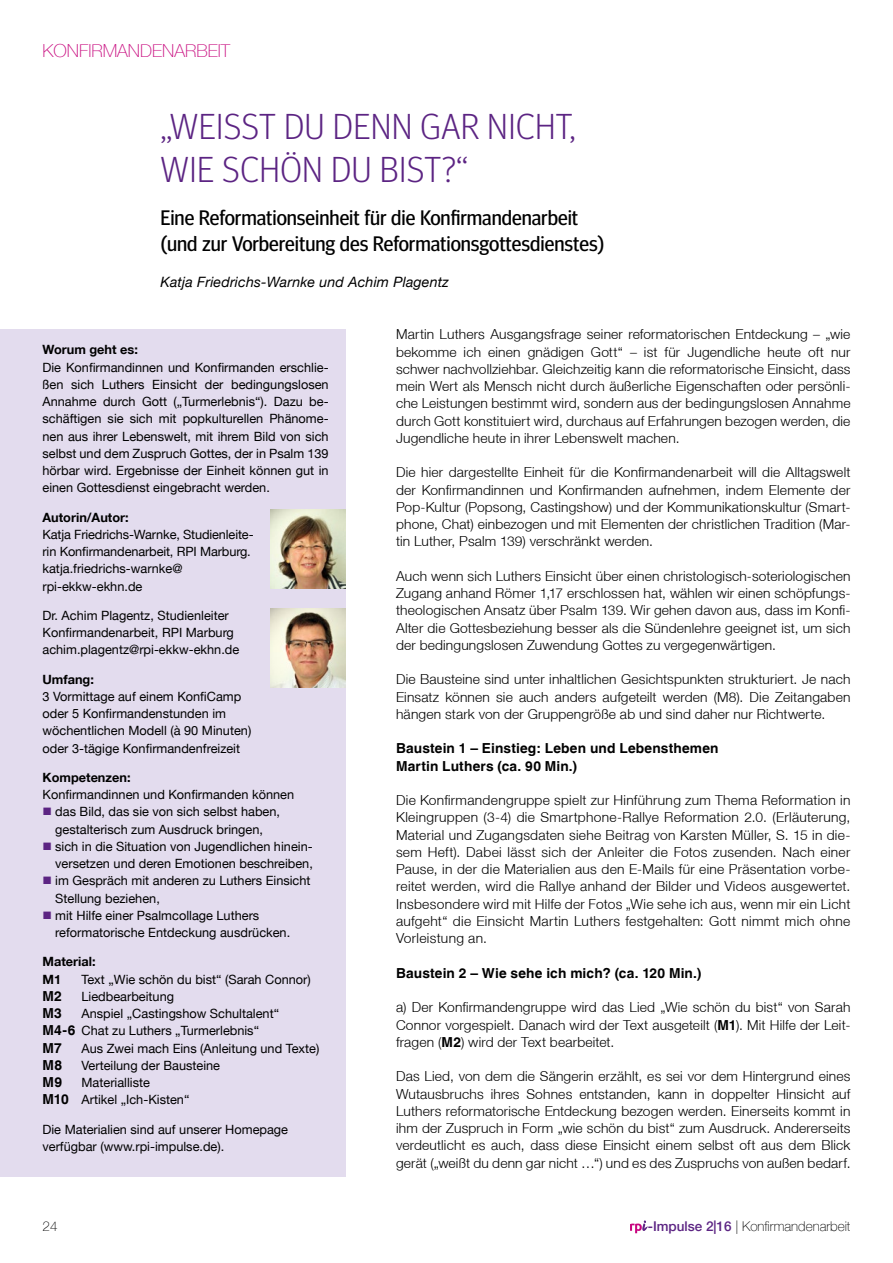
<style>
.page{position:relative;width:893px;height:1263px;background:#fff}
.page>*{position:absolute;margin:0;border:0;box-sizing:border-box;transform-origin:0 0}
.t1{font:300 36px/43.2px "Meta Headline OT";letter-spacing:.01em;color:#5c2483}
.t2{font:21px/25.2px "Meta Headline OT";color:#000}
.t3{font:100 18px "Helvetica Neue LT";color:#c80b7f}
.t4{font:italic 14.25px "Helvetica Neue LT";letter-spacing:.01em;color:#000}
.t5{font:300 13.8px/17.2px "Helvetica Neue LT";letter-spacing:.01em;color:#000;text-align:justify}
.t6{font:700 13.8px/17.2px "Helvetica LT";letter-spacing:.01em;color:#000}
.t7{font:100 13.5px "Helvetica Neue LT";color:#000}
.t8{font:12.75px/17.2px "Helvetica Neue LT";color:#000}
.t9{font:700 12.75px/17.2px "Helvetica Neue LT";color:#000}
.s1{color:#5c2483}
.s2{font-family:"Helvetica LT";font-weight:700;font-size:13.8px}
.s3{font-family:"Helvetica LT";font-weight:700}
.s4{font-weight:500;color:#5c2483}
</style>
<div class="page">
<svg style="left:630px;top:1220px;width:18px;height:13px"></svg>
<div style="left:0;top:330px;width:345px;height:847px;background:#e3dcee"></div>
<img style="left:271px;top:510px;width:74px;height:79px">
<img style="left:271px;top:608px;width:74px;height:79px">
<h3 class="t3" style="left:43px;top:40px;width:189px">KONFIRMANDENARBEIT</h3>
<h1 class="t1" style="left:160px;top:104px;width:417px">„WEISST DU DENN GAR NICHT,<br>WIE SCHÖN DU BIST?“</h1>
<h2 class="t2" style="left:160px;top:206px;width:445px">Eine Reformationseinheit für die Konfirmandenarbeit (und zur Vorbereitung des Reformationsgottesdienstes)</h2>
<p class="t4" style="left:160px;top:273px;width:290px">Katja Friedrichs-Warnke und Achim Plagentz</p>
<p class="t9" style="left:43px;top:341px;width:97px">Worum geht es:</p>
<p class="t8" style="left:43px;top:358px;width:288px;text-align:justify">Die Konfirmandinnen und Konfirmanden erschlie&shy;ßen sich Luthers Einsicht der bedingungslosen Annahme durch Gott („Turmerlebnis“). Dazu be&shy;schäftigen sie sich mit popkulturellen Phänome&shy;nen aus ihrer Lebenswelt, mit ihrem Bild von sich selbst und dem Zuspruch Gottes, der in Psalm 139 hörbar wird. Ergebnisse der Einheit können gut in einen Gottesdienst eingebracht werden.</p>
<p class="t9" style="left:43px;top:508px;width:88px">Autorin/Autor:</p>
<p class="t8" style="left:43px;top:525px;width:213px">Katja Friedrichs-Warnke, Studienleite&shy;rin Konfirmandenarbeit, RPI Marburg. katja.friedrichs-warnke@ rpi-ekkw-ekhn.de</p>
<p class="t8" style="left:43px;top:606px;width:198px">Dr. Achim Plagentz, Studienleiter<br>Konfirmandenarbeit, RPI Marburg achim.plagentz@rpi-ekkw-ekhn.de</p>
<p class="t9" style="left:43px;top:670px;width:53px">Umfang:</p>
<p class="t8" style="left:43px;top:687px;width:210px">3 Vormittage auf einem KonfiCamp oder 5 Konfirmandenstunden im wöchentlichen Modell (à 90 Minuten) oder 3-tägige Konfirmandenfreizeit</p>
<p class="t9" style="left:43px;top:768px;width:90px">Kompetenzen:</p>
<p class="t8" style="left:43px;top:786px;width:253px">Konfirmandinnen und Konfirmanden können</p>
<p class="t8" style="left:43px;top:803px;width:239px;text-align:center"><span class="s1">■</span> das Bild, das sie von sich selbst haben, gestalterisch zum Ausdruck bringen,</p>
<p class="t8" style="left:43px;top:837px;width:272px;text-align:right"><span class="s1">■</span> sich in die Situation von Jugendlichen hinein&shy;versetzen und deren Emotionen beschreiben,</p>
<p class="t8" style="left:55px;top:872px;width:257px;text-indent:-13px"><span class="s1">■</span> im Gespräch mit anderen zu Luthers Einsicht<br>Stellung beziehen,</p>
<p class="t8" style="left:55px;top:906px;width:236px;text-indent:-13px"><span class="s1">■</span> mit Hilfe einer Psalmcollage Luthers reformatorische Entdeckung ausdrücken.</p>
<p class="t9" style="left:43px;top:953px;width:55px">Material:<br>M1</p>
<p class="t8" style="left:82px;top:970px;width:231px">Text „Wie schön du bist“ (Sarah Connor)</p>
<p class="t6" style="left:43px;top:987px;width:21px">M2</p>
<p class="t8" style="left:82px;top:987px;width:94px">Liedbearbeitung</p>
<p class="t6" style="left:43px;top:1004px;width:21px">M3</p>
<p class="t8" style="left:43px;top:1005px;width:238px;text-indent:39px">Anspiel „Castingshow Schultalent“<br><span class="s2">M4-6</span> Chat zu Luthers „Turmerlebnis“</p>
<p class="t6" style="left:43px;top:1039px;width:21px">M7</p>
<p class="t8" style="left:82px;top:1039px;width:239px">Aus Zwei mach Eins (Anleitung und Texte)</p>
<p class="t6" style="left:43px;top:1056px;width:21px">M8</p>
<p class="t8" style="left:82px;top:1056px;width:140px">Verteilung der Bausteine</p>
<p class="t6" style="left:43px;top:1073px;width:21px">M9</p>
<p class="t8" style="left:43px;top:1074px;width:148px;text-align:center">Materialliste<br><span class="s2">M10</span> Artikel „Ich-Kisten“</p>
<p class="t8" style="left:43px;top:1120px;width:247px">Die Materialien sind auf unserer Homepage verfügbar (www.rpi-impulse.de).</p>
<p class="t5" style="left:396px;top:326px;width:456px">Martin Luthers Ausgangsfrage seiner reformatorischen Entdeckung – „wie bekomme ich einen gnädigen Gott“ – ist für Jugendliche heute oft nur schwer nachvollziehbar. Gleichzeitig kann die reformatorische Einsicht, dass mein Wert als Mensch nicht durch äußerliche Eigenschaften oder persönli&shy;che Leistungen bestimmt wird, sondern aus der bedingungslosen Annahme durch Gott konstituiert wird, durchaus auf Erfahrungen bezogen werden, die Jugendliche heute in ihrer Lebenswelt machen.</p>
<p class="t5" style="left:396px;top:464px;width:456px">Die hier dargestellte Einheit für die Konfirmandenarbeit will die Alltagswelt der Konfirmandinnen und Konfirmanden aufnehmen, indem Elemente der Pop-Kultur (Popsong, Castingshow) und der Kommunikationskultur (Smart&shy;phone, Chat) einbezogen und mit Elementen der christlichen Tradition (Mar&shy;tin Luther, Psalm 139) verschränkt werden.</p>
<p class="t5" style="left:396px;top:567px;width:456px">Auch wenn sich Luthers Einsicht über einen christologisch-soteriologischen Zugang anhand Römer 1,17 erschlossen hat, wählen wir einen schöpfungs&shy;theologischen Ansatz über Psalm 139. Wir gehen davon aus, dass im Konfi-Alter die Gottesbeziehung besser als die Sündenlehre geeignet ist, um sich der bedingungslosen Zuwendung Gottes zu vergegenwärtigen.</p>
<p class="t5" style="left:396px;top:671px;width:456px">Die Bausteine sind unter inhaltlichen Gesichtspunkten strukturiert. Je nach Einsatz können sie auch anders aufgeteilt werden (M8). Die Zeitangaben hängen stark von der Gruppengröße ab und sind daher nur Richtwerte.</p>
<p class="t6" style="left:396px;top:740px;width:324px">Baustein 1 – Einstieg: Leben und Lebensthemen<br>Martin Luthers (ca. 90 Min.)</p>
<p class="t5" style="left:396px;top:791px;width:456px">Die Konfirmandengruppe spielt zur Hinführung zum Thema Reformation in Kleingruppen (3-4) die Smartphone-Rallye Reformation 2.0. (Erläuterung, Material und Zugangsdaten siehe Beitrag von Karsten Müller, S. 15 in die&shy;sem Heft). Dabei lässt sich der Anleiter die Fotos zusenden. Nach einer Pause, in der die Materialien aus den E-Mails für eine Präsentation vorbe&shy;reitet werden, wird die Rallye anhand der Bilder und Videos ausgewertet.<br>Insbesondere wird mit Hilfe der Fotos „Wie sehe ich aus, wenn mir ein Licht aufgeht“ die Einsicht Martin Luthers festgehalten: Gott nimmt mich ohne Vorleistung an.</p>
<p class="t6" style="left:396px;top:964px;width:307px">Baustein 2 – Wie sehe ich mich? (ca. 120 Min.)</p>
<p class="t5" style="left:396px;top:998px;width:456px">a) Der Konfirmandengruppe wird das Lied „Wie schön du bist“ von Sarah Connor vorgespielt. Danach wird der Text ausgeteilt (<span class="s3">M1</span>). Mit Hilfe der Leit&shy;fragen (<span class="s3">M2</span>) wird der Text bearbeitet.</p>
<p class="t5" style="left:396px;top:1067px;width:456px">Das Lied, von dem die Sängerin erzählt, es sei vor dem Hintergrund eines Wutausbruchs ihres Sohnes entstanden, kann in doppelter Hinsicht auf Luthers reformatorische Entdeckung bezogen werden. Einerseits kommt in ihm der Zuspruch in Form „wie schön du bist“ zum Ausdruck. Andererseits verdeutlicht es auch, dass diese Einsicht einem selbst oft aus dem Blick gerät („weißt du denn gar nicht …“) und es des Zuspruchs von außen bedarf.</p>
<p class="t7" style="left:43px;top:1218px;width:17px">24</p>
<p class="t7" style="left:648px;top:1218px;width:204px"><span class="s4">-Impulse 2|16</span> | Konfirmandenarbeit</p>
</div>
